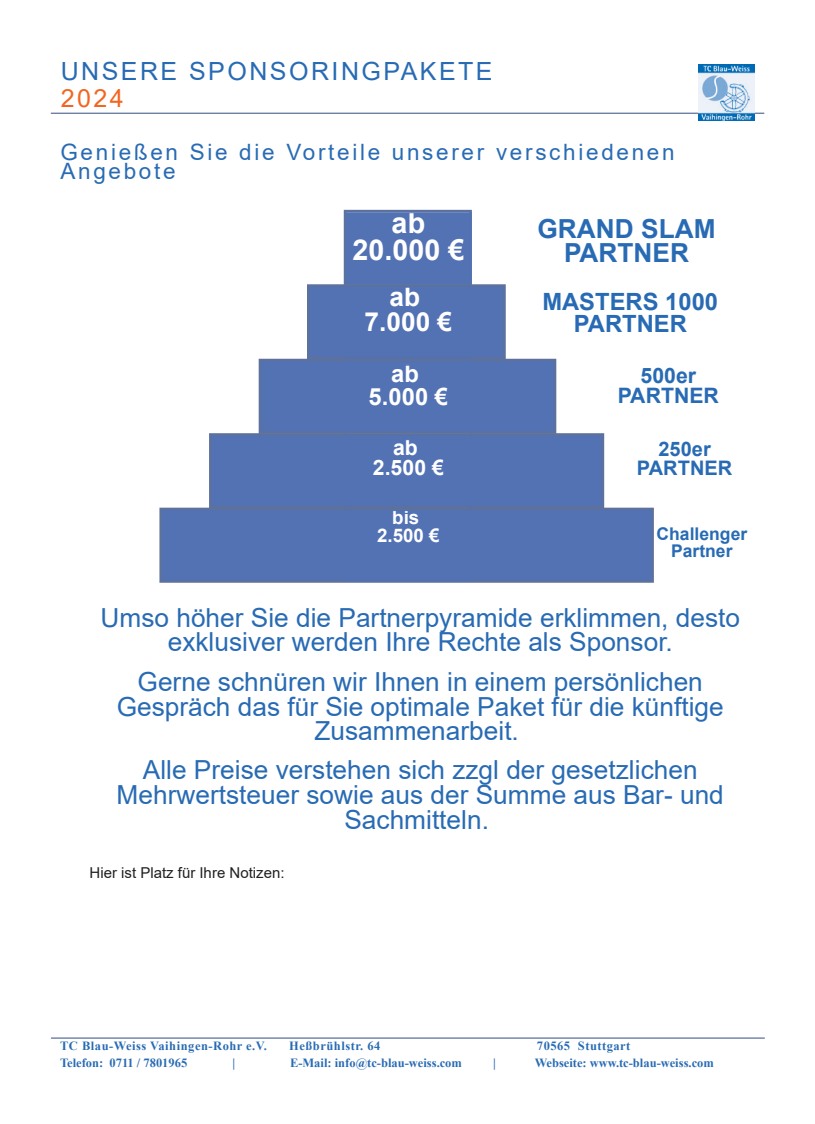
<style>
.page{position:relative;width:815px;height:1124px;background:#fff}
.page>*{position:absolute;margin:0;border:0;box-sizing:border-box;transform-origin:0 0}
.t1{font:700 28.75px/27px "Arial";color:#fff;text-align:center}
.t2{font:26.25px/24.6px "Arial";color:#286bb4;text-align:center}
.t3{font:700 26.25px/24.4px "Arial";color:#286bb4;text-align:center}
.t4{font:700 26.25px/24.6px "Arial";color:#fff;text-align:center}
.t5{font:25px "Arial";letter-spacing:.1em;color:#286bb4}
.t6{font:25px "Arial";color:#f36521}
.t7{font:700 23.75px/22px "Arial";color:#286bb4;text-align:center}
.t8{font:700 23.75px/22.4px "Arial";color:#fff;text-align:center}
.t9{font:22.5px/18.8px "Arial";letter-spacing:.12em;color:#286bb4}
.t10{font:700 21.25px/19.8px "Arial";color:#286bb4;text-align:center}
.t11{font:700 21.25px/20px "Arial";color:#fff;text-align:center}
.t12{font:700 20px/18.6px "Arial";color:#286bb4;text-align:center}
.t13{font:700 18.75px/17.6px "Arial";color:#fff;text-align:center}
.t14{font:700 17.5px/17.2px "Arial";color:#286bb4;text-align:center}
.t15{font:15px "Arial";color:#231f20}
.t16{font:700 12.5px "Times New Roman";letter-spacing:.005em;color:#286bb4}
.t17{font:700 12.5px "Times New Roman";letter-spacing:.04em;color:#286bb4}
.t18{font:700 12.5px "Times New Roman";letter-spacing:.045em;color:#286bb4}
</style>
<div class="page">
<hr style="left:51px;top:1037px;width:714px;height:1px;background:#5c719d">
<hr style="left:51px;top:113px;width:713px;height:1px;background:#5c719d">
<img style="left:699px;top:64px;width:55px;height:57px">
<div style="left:344px;top:210px;width:128px;height:75px;border:2px solid #5c719d"></div>
<div style="left:308px;top:285px;width:196px;height:73px;background:#5272b4"></div>
<div style="left:307px;top:284px;width:199px;height:75px;border:2px solid #5c719d"></div>
<div style="left:260px;top:360px;width:295px;height:72px;background:#5272b4"></div>
<div style="left:259px;top:359px;width:297px;height:75px;border:2px solid #5c719d"></div>
<div style="left:210px;top:434px;width:393px;height:73px;background:#5272b4"></div>
<div style="left:209px;top:433px;width:395px;height:75px;border:2px solid #5c719d"></div>
<div style="left:161px;top:509px;width:492px;height:72px;background:#5272b4"></div>
<div style="left:159px;top:507px;width:495px;height:75px;border:2px solid #5c719d"></div>
<div style="left:346px;top:213px;width:125px;height:70px;background:#5272b4"></div>
<div style="left:346px;top:287px;width:125px;height:71px;border:1px solid #5272b4"></div>
<div style="left:346px;top:365px;width:125px;height:71px;border:1px solid #5272b4"></div>
<div style="left:346px;top:439px;width:125px;height:71px;border:1px solid #5272b4"></div>
<div style="left:346px;top:510px;width:125px;height:71px;border:1px solid #5272b4"></div>
<p class="t5" style="left:61px;top:57px;width:433px">UNSERE SPONSORINGPAKETE</p>
<p class="t6" style="left:61px;top:84px;width:65px">2024</p>
<p class="t9" style="left:60px;top:143px;width:616px">Genießen Sie die Vorteile unserer verschiedenen<br>Angebote</p>
<p class="t1" style="left:352px;top:210px;width:113px">ab<br>20.000 €</p>
<p class="t4" style="left:365px;top:284px;width:89px">ab<br>7.000 €</p>
<p class="t8" style="left:369px;top:363px;width:81px">ab<br>5.000 €</p>
<p class="t11" style="left:373px;top:437px;width:73px">ab<br>2.500 €</p>
<p class="t13" style="left:377px;top:508px;width:64px">bis<br>2.500 €</p>
<p class="t3" style="left:538px;top:216px;width:179px">GRAND SLAM<br>PARTNER</p>
<p class="t7" style="left:542px;top:291px;width:177px">MASTERS 1000<br>PARTNER</p>
<p class="t10" style="left:618px;top:365px;width:103px">500er<br>PARTNER</p>
<p class="t12" style="left:637px;top:440px;width:97px">250er<br>PARTNER</p>
<p class="t14" style="left:657px;top:525px;width:92px">Challenger<br>Partner</p>
<p class="t2" style="left:101px;top:605px;width:641px">Umso höher Sie die Partnerpyramide erklimmen, desto exklusiver werden Ihre Rechte als Sponsor.</p>
<p class="t2" style="left:117px;top:669px;width:609px">Gerne schnüren wir Ihnen in einem persönlichen<br>Gespräch das für Sie optimale Paket für die künftige<br>Zusammenarbeit.</p>
<p class="t2" style="left:117px;top:757px;width:609px">Alle Preise verstehen sich zzgl der gesetzlichen<br>Mehrwertsteuer sowie aus der Summe aus Bar- und<br>Sachmitteln.</p>
<p class="t15" style="left:89px;top:864px;width:197px">Hier ist Platz für Ihre Notizen:</p>
<p class="t17" style="left:60px;top:1039px;width:208px">TC Blau-Weiss Vaihingen-Rohr e.V.</p>
<p class="t18" style="left:289px;top:1039px;width:93px">Heßbrühlstr. 64</p>
<p class="t17" style="left:537px;top:1039px;width:95px">70565 Stuttgart</p>
<p class="t16" style="left:60px;top:1055px;width:129px">Telefon: 0711 / 7801965</p>
<p class="t16" style="left:233px;top:1055px;width:4px">|</p>
<p class="t16" style="left:290px;top:1055px;width:173px">E-Mail: info@tc-blau-weiss.com</p>
<p class="t16" style="left:493px;top:1055px;width:4px">|</p>
<p class="t16" style="left:535px;top:1055px;width:181px">Webseite: www.tc-blau-weiss.com</p>
</div>
